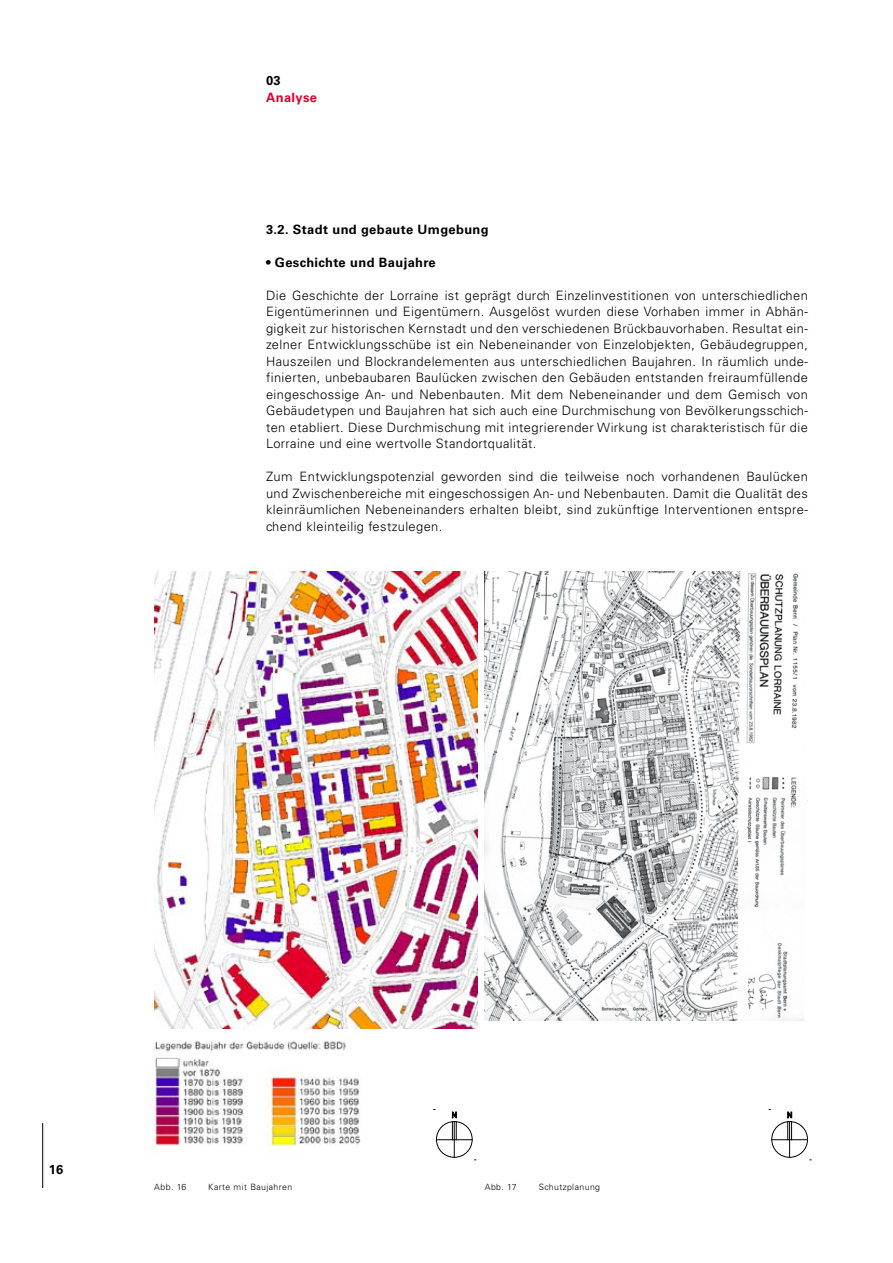
<style>
.page{position:relative;width:893px;height:1263px;background:#fff}
.page>*{position:absolute;margin:0;border:0;box-sizing:border-box;transform-origin:0 0}
.t1{font:300 12.9px/16.5px "Univers LT Std";letter-spacing:.03em;color:#000;text-align:justify}
.t2{font:700 12.9px "Univers LT Std";letter-spacing:.03em;color:#000}
.t3{font:700 12.9px "Univers LT Std";letter-spacing:.03em;color:#dc002e}
.t4{font:300 8.7px "Univers LT Std";letter-spacing:.05em;color:#000}
</style>
<div class="page">
<hr style="left:42px;top:1123px;width:1px;height:65px;background:#000">
<img style="left:154px;top:571px;width:323px;height:457px">
<img style="left:485px;top:571px;width:323px;height:449px">
<img style="left:152px;top:1041px;width:315px;height:117px">
<div style="left:436px;top:1121px;width:36px;height:36px;border:1px solid #000;border-radius:50%"></div>
<hr style="left:454px;top:1122px;width:1px;height:35px;background:#000">
<hr style="left:436px;top:1139px;width:36px;height:1px;background:#000">
<svg style="left:452px;top:1111px;width:5px;height:29px"></svg>
<div style="left:771px;top:1121px;width:37px;height:36px;border:1px solid #000;border-radius:50%"></div>
<hr style="left:789px;top:1122px;width:1px;height:35px;background:#000">
<hr style="left:772px;top:1139px;width:35px;height:1px;background:#000">
<svg style="left:787px;top:1111px;width:5px;height:29px"></svg>
<p class="t2" style="left:266px;top:73px;width:16px">03</p>
<p class="t3" style="left:266px;top:89px;width:53px">Analyse</p>
<p class="t2" style="left:266px;top:221px;width:224px">3.2. Stadt und gebaute Umgebung</p>
<p class="t2" style="left:266px;top:254px;width:171px">• Geschichte und Baujahre</p>
<p class="t1" style="left:266px;top:287px;width:543px">Die Geschichte der Lorraine ist geprägt durch Einzelinvestitionen von unterschiedlichen Eigentümerinnen und Eigentümern. Ausgelöst wurden diese Vorhaben immer in Abhän&shy;gigkeit zur historischen Kernstadt und den verschiedenen Brückbauvorhaben. Resultat ein&shy;zelner Entwicklungsschübe ist ein Nebeneinander von Einzelobjekten, Gebäudegruppen, Hauszeilen und Blockrandelementen aus unterschiedlichen Baujahren. In räumlich unde&shy;finierten, unbebaubaren Baulücken zwischen den Gebäuden entstanden freiraumfüllende eingeschossige An- und Nebenbauten. Mit dem Nebeneinander und dem Gemisch von Gebäudetypen und Baujahren hat sich auch eine Durchmischung von Bevölkerungsschich&shy;ten etabliert. Diese Durchmischung mit integrierender Wirkung ist charakteristisch für die Lorraine und eine wertvolle Standortqualität.</p>
<p class="t1" style="left:266px;top:468px;width:543px">Zum Entwicklungspotenzial geworden sind die teilweise noch vorhandenen Baulücken und Zwischenbereiche mit eingeschossigen An- und Nebenbauten. Damit die Qualität des kleinräumlichen Nebeneinanders erhalten bleibt, sind zukünftige Interventionen entspre&shy;chend kleinteilig festzulegen.</p>
<p class="t2" style="left:49px;top:1162px;width:16px">16</p>
<p class="t4" style="left:154px;top:1181px;width:34px">Abb. 16</p>
<p class="t4" style="left:208px;top:1181px;width:86px">Karte mit Baujahren</p>
<p class="t4" style="left:485px;top:1181px;width:33px">Abb. 17</p>
<p class="t4" style="left:539px;top:1181px;width:63px">Schutzplanung</p>
</div>
